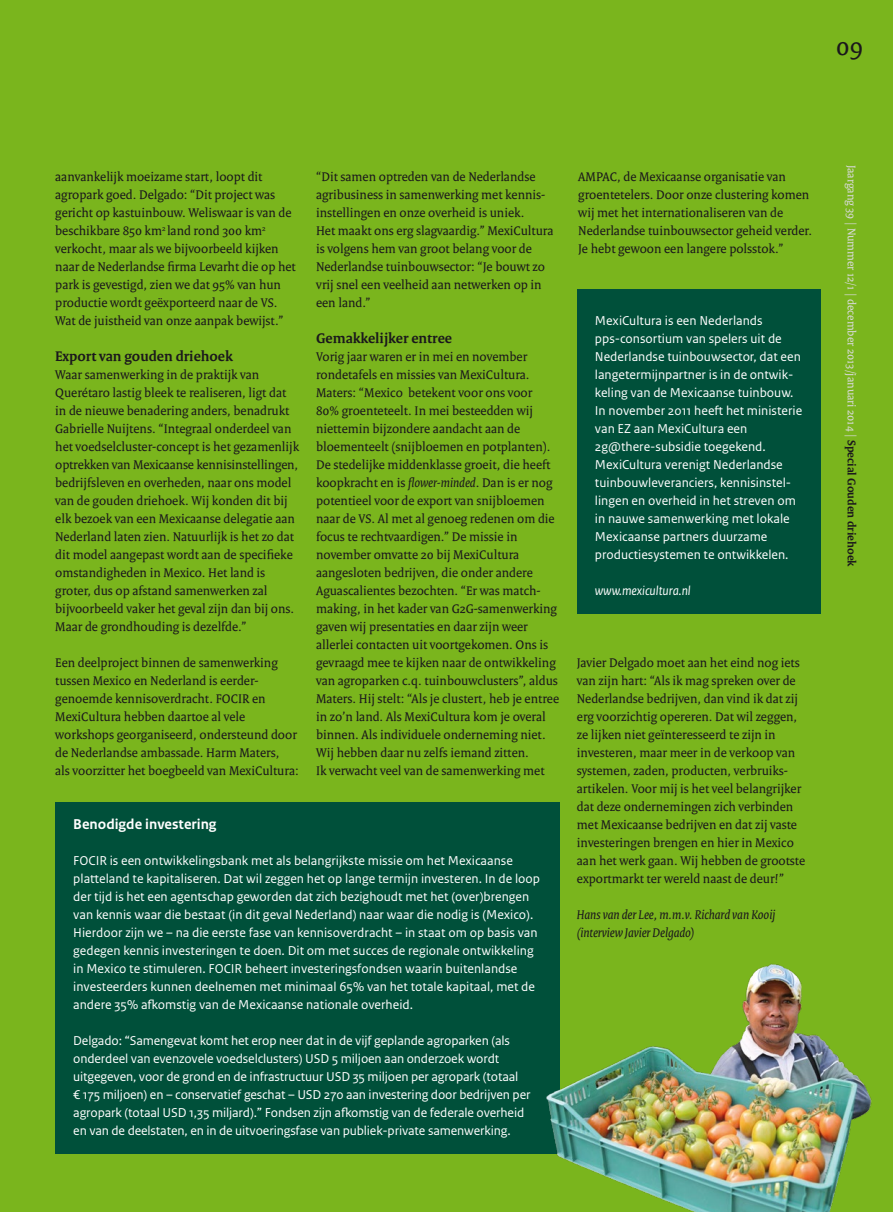
<style>
.page{position:relative;width:893px;height:1212px;background:#7ab51d}
.page>*{position:absolute;margin:0;border:0;box-sizing:border-box;transform-origin:0 0}
.t1{font:27px "Rijksoverheid Serif";color:#1a171c}
.t2{font:700 15px "Rijksoverheid Serif";color:#1a171c}
.t3{font:700 15px "Rijksoverheid Sans Text";color:#fff}
.t4{font:13.5px/18px "Rijksoverheid Serif";color:#1a171c}
.t5{font:13.5px/18px "Rijksoverheid Sans Text";color:#fff}
.t6{font:italic 13.5px/18px "Rijksoverheid Serif";color:#1a171c}
.t7{font:italic 13.5px "Rijksoverheid Sans Text";color:#fff}
.t8{font:12px "Rijksoverheid Serif";color:#d9dadb}
.s1{font-style:italic}
.s2{font-weight:700;color:#1a171c}
</style>
<div class="page">
<div style="left:577px;top:289px;width:244px;height:324px;background:#00503a"></div>
<div style="left:55px;top:802px;width:505px;height:351px;background:#00503a"></div>
<img style="left:468px;top:963px;width:404px;height:249px">
<h1 class="t1" style="left:836px;top:30px;width:29px">09</h1>
<p class="t4" style="left:55px;top:168px;width:242px">aanvankelijk moeizame start, loopt dit agropark goed. Delgado: “Dit project was gericht op kastuinbouw. Weliswaar is van de beschikbare 850 km<sup>2</sup> land rond 300 km<sup>2 </sup>verkocht, maar als we bijvoorbeeld kijken naar de Nederlandse firma Levarht die op het park is gevestigd, zien we dat 95% van hun productie wordt geëxporteerd naar de VS.<br>Wat de juistheid van onze aanpak bewijst.”</p>
<p class="t2" style="left:55px;top:347px;width:179px">Export van gouden driehoek</p>
<p class="t4" style="left:55px;top:366px;width:245px">Waar samenwerking in de praktijk van Querétaro lastig bleek te realiseren, ligt dat in de nieuwe benadering anders, benadrukt Gabrielle Nuijtens. “Integraal onderdeel van het voedselcluster-concept is het gezamenlijk optrekken van Mexicaanse kennisinstellingen, bedrijfsleven en overheden, naar ons model van de gouden driehoek. Wij konden dit bij elk bezoek van een Mexicaanse delegatie aan Nederland laten zien. Natuurlijk is het zo dat dit model aangepast wordt aan de specifieke omstandigheden in Mexico. Het land is groter, dus op afstand samenwerken zal bijvoorbeeld vaker het geval zijn dan bij ons.<br>Maar de grondhouding is dezelfde.”</p>
<p class="t4" style="left:55px;top:654px;width:245px">Een deelproject binnen de samenwerking tussen Mexico en Nederland is eerder&shy;genoemde kennisoverdracht. FOCIR en MexiCultura hebben daartoe al vele workshops georganiseerd, ondersteund door de Nederlandse ambassade. Harm Maters,<br>als voorzitter het boegbeeld van MexiCultura:</p>
<p class="t4" style="left:316px;top:168px;width:239px">“Dit samen optreden van de Nederlandse agribusiness in samenwerking met kennis&shy;instellingen en onze overheid is uniek.<br>Het maakt ons erg slagvaardig.” MexiCultura is volgens hem van groot belang voor de Nederlandse tuinbouwsector: “Je bouwt zo vrij snel een veelheid aan netwerken op in een land.”</p>
<p class="t2" style="left:316px;top:329px;width:138px">Gemakkelijker entree</p>
<p class="t4" style="left:316px;top:348px;width:245px">Vorig jaar waren er in mei en november rondetafels en missies van MexiCultura.<br>Maters: “Mexico betekent voor ons voor<br>80% groenteteelt. In mei besteedden wij niettemin bijzondere aandacht aan de bloementeelt (snijbloemen en potplanten).<br>De stedelijke middenklasse groeit, die heeft koopkracht en is <span class="s1">flower-minded</span>. Dan is er nog potentieel voor de export van snijbloemen naar de VS. Al met al genoeg redenen om die focus te rechtvaardigen.” De missie in november omvatte 20 bij MexiCultura aangesloten bedrijven, die onder andere Aguascalientes bezochten. “Er was match&shy;making, in het kader van G2G-samenwerking gaven wij presentaties en daar zijn weer allerlei contacten uit voortgekomen. Ons is gevraagd mee te kijken naar de ontwikkeling van agroparken c.q. tuinbouwclusters”, aldus Maters. Hij stelt: “Als je clustert, heb je entree in zo’n land. Als MexiCultura kom je overal binnen. Als individuele onderneming niet.<br>Wij hebben daar nu zelfs iemand zitten.<br>Ik verwacht veel van de samenwerking met</p>
<p class="t3" style="left:73px;top:816px;width:145px">Benodigde investering</p>
<p class="t5" style="left:73px;top:852px;width:468px">FOCIR is een ontwikkelingsbank met als belangrijkste missie om het Mexicaanse platteland te kapitaliseren. Dat wil zeggen het op lange termijn investeren. In de loop der tijd is het een agentschap geworden dat zich bezighoudt met het (over)brengen van kennis waar die bestaat (in dit geval Nederland) naar waar die nodig is (Mexico).<br>Hierdoor zijn we – na die eerste fase van kennisoverdracht – in staat om op basis van gedegen kennis investeringen te doen. Dit om met succes de regionale ontwikkeling in Mexico te stimuleren. FOCIR beheert investeringsfondsen waarin buitenlandse investeerders kunnen deelnemen met minimaal 65% van het totale kapitaal, met de andere 35% afkomstig van de Mexicaanse nationale overheid.</p>
<p class="t5" style="left:73px;top:1032px;width:459px">Delgado: “Samengevat komt het erop neer dat in de vijf geplande agroparken (als onderdeel van evenzovele voedselclusters) USD 5 miljoen aan onderzoek wordt uitgegeven, voor de grond en de infrastructuur USD 35 miljoen per agropark (totaal<br>€ 175 miljoen) en – conservatief geschat – USD 270 aan investering door bedrijven per agropark (totaal USD 1,35 miljard).” Fondsen zijn afkomstig van de federale overheid en van de deelstaten, en in de uitvoeringsfase van publiek-private samenwerking.</p>
<p class="t4" style="left:578px;top:168px;width:235px">AMPAC, de Mexicaanse organisatie van groentetelers. Door onze clustering komen wij met het internationaliseren van de Nederlandse tuinbouwsector geheid verder.<br>Je hebt gewoon een langere polsstok.”</p>
<p class="t5" style="left:595px;top:312px;width:209px">MexiCultura is een Nederlands pps-consortium van spelers uit de Nederlandse tuinbouwsector, dat een langetermijnpartner is in de ontwik&shy;keling van de Mexicaanse tuinbouw.<br>In november 2011 heeft het ministerie van EZ aan MexiCultura een 2g@there-subsidie toegekend.<br>MexiCultura verenigt Nederlandse tuinbouwleveranciers, kennisinstel&shy;lingen en overheid in het streven om in nauwe samenwerking met lokale Mexicaanse partners duurzame productiesystemen te ontwikkelen.</p>
<p class="t7" style="left:595px;top:583px;width:97px">www.mexicultura.nl</p>
<p class="t4" style="left:577px;top:654px;width:230px">Javier Delgado moet aan het eind nog iets van zijn hart: “Als ik mag spreken over de Nederlandse bedrijven, dan vind ik dat zij erg voorzichtig opereren. Dat wil zeggen, ze lijken niet geïnteresseerd te zijn in investeren, maar meer in de verkoop van systemen, zaden, producten, verbruiks&shy;artikelen. Voor mij is het veel belangrijker dat deze ondernemingen zich verbinden met Mexicaanse bedrijven en dat zij vaste investeringen brengen en hier in Mexico aan het werk gaan. Wij hebben de grootste exportmarkt ter wereld naast de deur!”</p>
<p class="t6" style="left:577px;top:906px;width:200px">Hans van der Lee, m.m.v. Richard van Kooij (interview Javier Delgado)</p>
<p class="t8" style="left:859px;top:165px;width:404px;rotate:90deg">Jaargang 39 | Nummer 12/1 | december 2013/januari 2014 | <span class="s2">Special Gouden driehoek</span></p>
</div>
